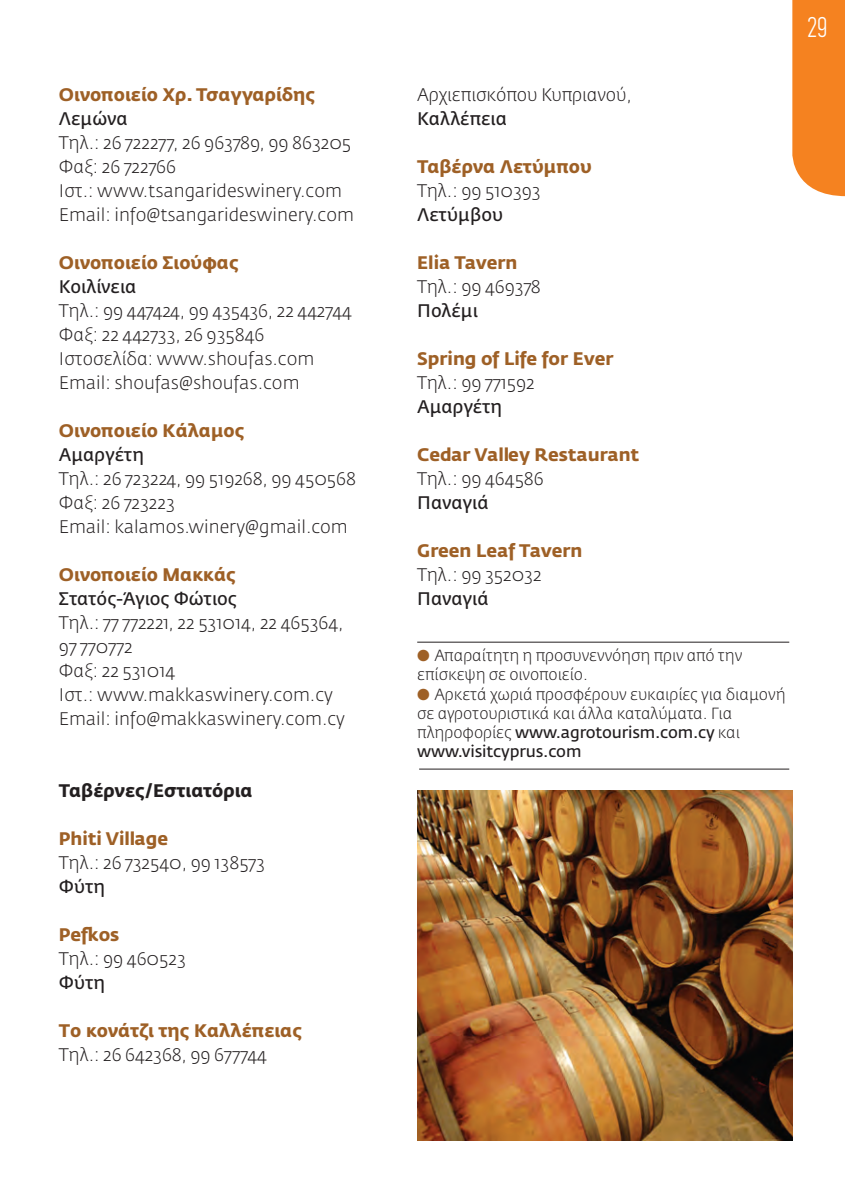
<style>
.page{position:relative;width:845px;height:1194px;background:#fff}
.page>*{position:absolute;margin:0;border:0;box-sizing:border-box;transform-origin:0 0}
.t1{font:300 condensed 28px "CF Din";color:#fff}
.t2{font:300 18px/24px "Fedra Sans Pro";color:#231f20}
.t3{font:700 18px "Fedra Sans Pro";color:#9e6026}
.t4{font:18px "Fedra Sans Pro";color:#231f20}
.t5{font:700 18px "Fedra Sans Pro";color:#231f20}
.t6{font:300 16px/19.2px "Fedra Sans Pro";color:#231f20}
.s1{color:#9e6026}
.s2{font-weight:400}
</style>
<div class="page">
<img style="left:417px;top:790px;width:374px;height:350px">
<hr style="left:419px;top:768px;width:369px;height:1px;background:#231f20">
<hr style="left:417px;top:641px;width:371px;height:1px;background:#231f20">
<div style="left:792px;top:0;width:53px;height:197px;background:#f58220"></div>
<p class="t3" style="left:59px;top:84px;width:257px">Οινοποιείο Χρ. Τσαγγαρίδης</p>
<p class="t4" style="left:59px;top:108px;width:70px">Λεμώνα</p>
<p class="t2" style="left:59px;top:131px;width:296px">Τηλ.: 26 722277, 26 963789, 99 863205<br>Φαξ: 26 722766<br>Ιστ.: www.tsangarideswinery.com<br>Email: info@tsangarideswinery.com</p>
<p class="t3" style="left:59px;top:252px;width:181px">Οινοποιείο Σιούφας</p>
<p class="t4" style="left:59px;top:276px;width:79px">Κοιλίνεια</p>
<p class="t2" style="left:59px;top:299px;width:294px">Τηλ.: 99 447424, 99 435436, 22 442744<br>Φαξ: 22 442733, 26 935846<br>Ιστοσελίδα: www.shoufas.com<br>Email: shoufas@shoufas.com</p>
<p class="t3" style="left:59px;top:420px;width:187px">Οινοποιείο Κάλαμος</p>
<p class="t4" style="left:59px;top:444px;width:86px">Αμαργέτη</p>
<p class="t2" style="left:59px;top:467px;width:298px">Τηλ.: 26 723224, 99 519268, 99 450568<br>Φαξ: 26 723223<br>Email: kalamos.winery@gmail.com</p>
<p class="t3" style="left:59px;top:564px;width:178px">Οινοποιείο Μακκάς</p>
<p class="t4" style="left:59px;top:588px;width:179px">Στατός-Άγιος Φώτιος</p>
<p class="t2" style="left:59px;top:611px;width:287px">Τηλ.: 77 772221, 22 531014, 22 465364,<br>97 770772<br>Φαξ: 22 531014<br>Ιστ.: www.makkaswinery.com.cy<br>Email: info@makkaswinery.com.cy</p>
<p class="t5" style="left:59px;top:779px;width:195px">Ταβέρνες/Εστιατόρια</p>
<p class="t3" style="left:59px;top:828px;width:110px">Phiti Village</p>
<p class="t2" style="left:59px;top:851px;width:207px">Τηλ.: 26 732540, 99 138573</p>
<p class="t4" style="left:59px;top:875px;width:48px">Φύτη</p>
<p class="t3" style="left:59px;top:923px;width:62px">Pefkos</p>
<p class="t2" style="left:59px;top:947px;width:128px">Τηλ.: 99 460523</p>
<p class="t4" style="left:59px;top:971px;width:48px">Φύτη</p>
<p class="t3" style="left:59px;top:1019px;width:244px">Tο κονάτζι της Καλλέπειας</p>
<p class="t2" style="left:59px;top:1043px;width:209px">Τηλ.: 26 642368, 99 677744</p>
<p class="t2" style="left:417px;top:83px;width:216px">Αρχιεπισκόπου Κυπριανού,</p>
<p class="t4" style="left:417px;top:107px;width:91px">Καλλέπεια</p>
<p class="t3" style="left:417px;top:155px;width:176px">Ταβέρνα Λετύμπου</p>
<p class="t2" style="left:417px;top:179px;width:125px">Τηλ.: 99 510393</p>
<p class="t4" style="left:417px;top:203px;width:87px">Λετύμβου</p>
<p class="t3" style="left:417px;top:251px;width:102px">Elia Tavern</p>
<p class="t2" style="left:417px;top:275px;width:125px">Τηλ.: 99 469378</p>
<p class="t4" style="left:417px;top:299px;width:62px">Πολέμι</p>
<p class="t3" style="left:417px;top:347px;width:198px">Spring of Life for Ever</p>
<p class="t2" style="left:417px;top:371px;width:119px">Τηλ.: 99 771592</p>
<p class="t4" style="left:417px;top:395px;width:86px">Αμαργέτη</p>
<p class="t3" style="left:417px;top:443px;width:223px">Cedar Valley Restaurant</p>
<p class="t2" style="left:417px;top:467px;width:128px">Τηλ.: 99 464586</p>
<p class="t4" style="left:417px;top:491px;width:73px">Παναγιά</p>
<p class="t3" style="left:417px;top:539px;width:167px">Green Leaf Tavern</p>
<p class="t2" style="left:417px;top:563px;width:126px">Τηλ.: 99 352032</p>
<p class="t4" style="left:417px;top:587px;width:73px">Παναγιά</p>
<p class="t6" style="left:417px;top:646px;width:326px"><span class="s1">●</span> Απαραίτητη η προσυνεννόηση πριν από την επίσκεψη σε οινοποιείο.</p>
<p class="t6" style="left:417px;top:684px;width:370px"><span class="s1">●</span> Αρκετά χωριά προσφέρουν ευκαιρίες για διαμονή σε αγροτουριστικά και άλλα καταλύματα. Για πληροφορίες <span class="s2">www.agrotourism.com.cy</span> και <span class="s2">www.visitcyprus.com</span></p>
<h1 class="t1" style="left:806px;top:12px;width:22px">29</h1>
</div>
